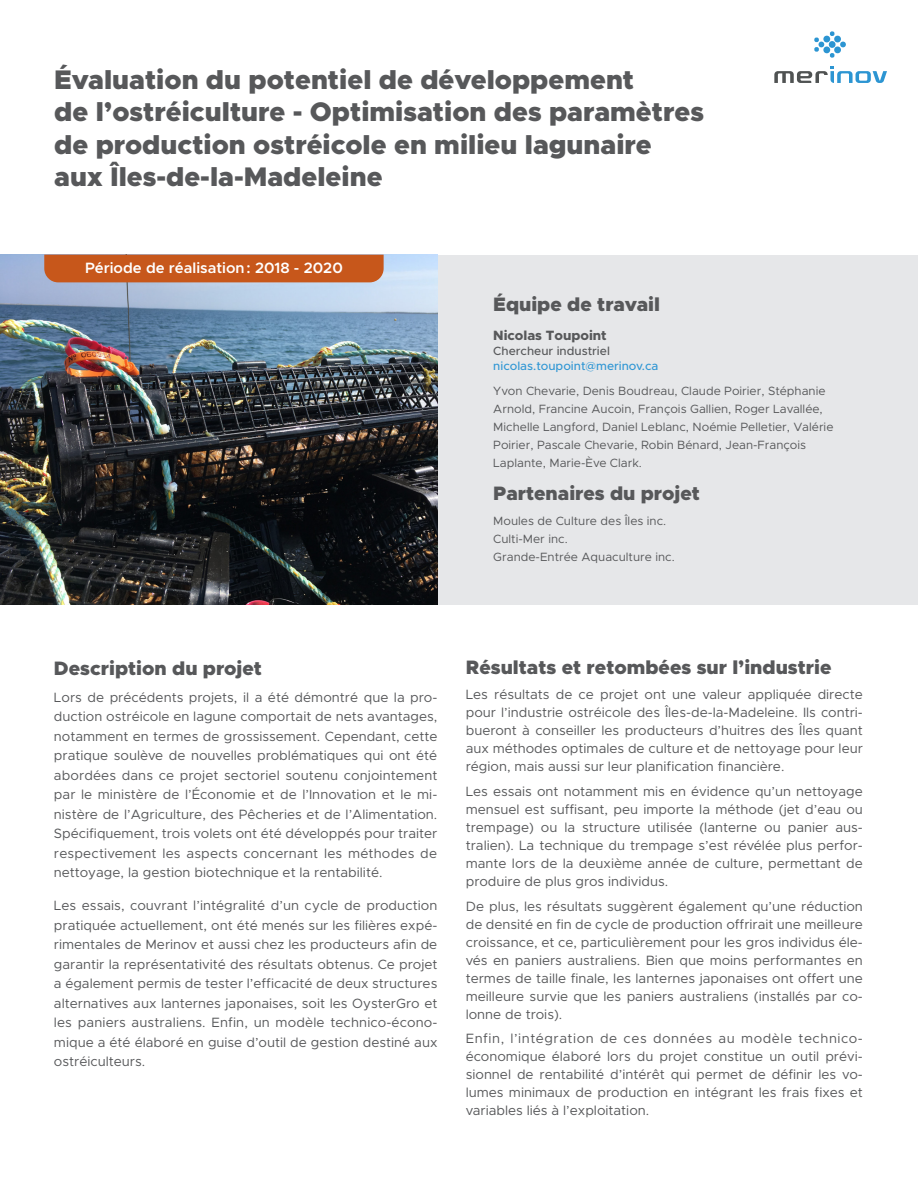
<style>
.page{position:relative;width:918px;height:1188px;background:#fff}
.page>*{position:absolute;margin:0;border:0;box-sizing:border-box;transform-origin:0 0}
.Titre_2{font:900 27px/32.4px "Metropolis";color:#57585a}
.Texte{font:900 19.5px "Metropolis";color:#57585a}
.Texte-2{font:600 15px "Metropolis";color:#fff}
.Texte-3{font:13.5px/18px "Metropolis";color:#57585a;text-align:justify}
.Texte-4{font:800 13.5px "Metropolis";color:#57585a}
.Texte-5{font:12px/18px "Metropolis";color:#57585a}
.Texte-6{font:500 12px/15px "Metropolis";color:#3197d4}
.s1{color:#57585a}
</style>
<div class="page">
<div style="left:0;top:255px;width:918px;height:350px;background:#e6e7e9"></div>
<img style="left:0;top:255px;width:437px;height:350px">
<svg style="left:814px;top:31px;width:32px;height:27px"></svg>
<svg style="left:774px;top:66px;width:113px;height:17px"></svg>
<div style="left:44px;top:255px;width:340px;height:27px;background:#c7571b"></div>
<p class="Titre_2" style="left:54px;top:64px;width:651px">Évaluation du potentiel de développement<br>de l’ostréiculture - Optimisation des paramètres de production ostréicole en milieu lagunaire aux Îles-de-la-Madeleine</p>
<p class="Texte-2" style="left:85px;top:259px;width:259px">Période de réalisation: 2018 - 2020</p>
<p class="Texte" style="left:493px;top:292px;width:168px">Équipe de travail</p>
<p class="Texte-4" style="left:493px;top:327px;width:115px">Nicolas Toupoint</p>
<p class="Texte-6" style="left:493px;top:343px;width:167px"><span class="s1">Chercheur industriel </span>nicolas.toupoint@merinov.ca</p>
<p class="Texte-5" style="left:493px;top:382px;width:342px">Yvon Chevarie, Denis Boudreau, Claude Poirier, Stéphanie Arnold, Francine Aucoin, François Gallien, Roger Lavallée, Michelle Langford, Daniel Leblanc, Noémie Pelletier, Valérie Poirier, Pascale Chevarie, Robin Bénard, Jean-François Laplante, Marie-Ève Clark.</p>
<p class="Texte" style="left:493px;top:481px;width:208px">Partenaires du projet</p>
<p class="Texte-5" style="left:493px;top:512px;width:174px">Moules de Culture des Îles inc.</p>
<p class="Texte-5" style="left:493px;top:530px;width:76px">Culti-Mer inc.</p>
<p class="Texte-5" style="left:493px;top:548px;width:183px">Grande-Entrée Aquaculture inc.</p>
<p class="Texte" style="left:54px;top:656px;width:210px">Description du projet</p>
<p class="Texte-3" style="left:54px;top:687px;width:385px;line-height:19.5px">Lors de précédents projets, il a été démontré que la pro&shy;duction ostréicole en lagune comportait de nets avantages, notamment en termes de grossissement. Cependant, cette pratique soulève de nouvelles problématiques qui ont été abordées dans ce projet sectoriel soutenu conjointement par le ministère de l’Économie et de l’Innovation et le mi&shy;nistère de l’Agriculture, des Pêcheries et de l’Alimentation.<br>Spécifiquement, trois volets ont été développés pour traiter respectivement les aspects concernant les méthodes de nettoyage, la gestion biotechnique et la rentabilité.</p>
<p class="Texte-3" style="left:54px;top:896px;width:385px;line-height:19.5px">Les essais, couvrant l’intégralité d’un cycle de production pratiquée actuellement, ont été menés sur les filières expé&shy;rimentales de Merinov et aussi chez les producteurs afin de garantir la représentativité des résultats obtenus. Ce projet a également permis de tester l’efficacité de deux structures alternatives aux lanternes japonaises, soit les OysterGro et les paniers australiens. Enfin, un modèle technico-écono&shy;mique a été élaboré en guise d’outil de gestion destiné aux ostréiculteurs.</p>
<p class="Texte" style="left:466px;top:655px;width:367px">Résultats et retombées sur l’industrie</p>
<p class="Texte-3" style="left:466px;top:685px;width:399px">Les résultats de ce projet ont une valeur appliquée directe pour l’industrie ostréicole des Îles-de-la-Madeleine. Ils contri&shy;bueront à conseiller les producteurs d’huitres des Îles quant aux méthodes optimales de culture et de nettoyage pour leur région, mais aussi sur leur planification financière.</p>
<p class="Texte-3" style="left:466px;top:782px;width:399px">Les essais ont notamment mis en évidence qu’un nettoyage mensuel est suffisant, peu importe la méthode (jet d’eau ou trempage) ou la structure utilisée (lanterne ou panier aus&shy;tralien). La technique du trempage s’est révélée plus perfor&shy;mante lors de la deuxième année de culture, permettant de produire de plus gros individus.</p>
<p class="Texte-3" style="left:466px;top:897px;width:399px">De plus, les résultats suggèrent également qu’une réduction de densité en fin de cycle de production offrirait une meilleure croissance, et ce, particulièrement pour les gros individus éle&shy;vés en paniers australiens. Bien que moins performantes en termes de taille finale, les lanternes japonaises ont offert une meilleure survie que les paniers australiens (installés par co&shy;lonne de trois).</p>
<p class="Texte-3" style="left:466px;top:1030px;width:399px">Enfin, l’intégration de ces données au modèle technico&shy;économique élaboré lors du projet constitue un outil prévi&shy;sionnel de rentabilité d’intérêt qui permet de définir les vo&shy;lumes minimaux de production en intégrant les frais fixes et variables liés à l’exploitation.</p>
</div>
